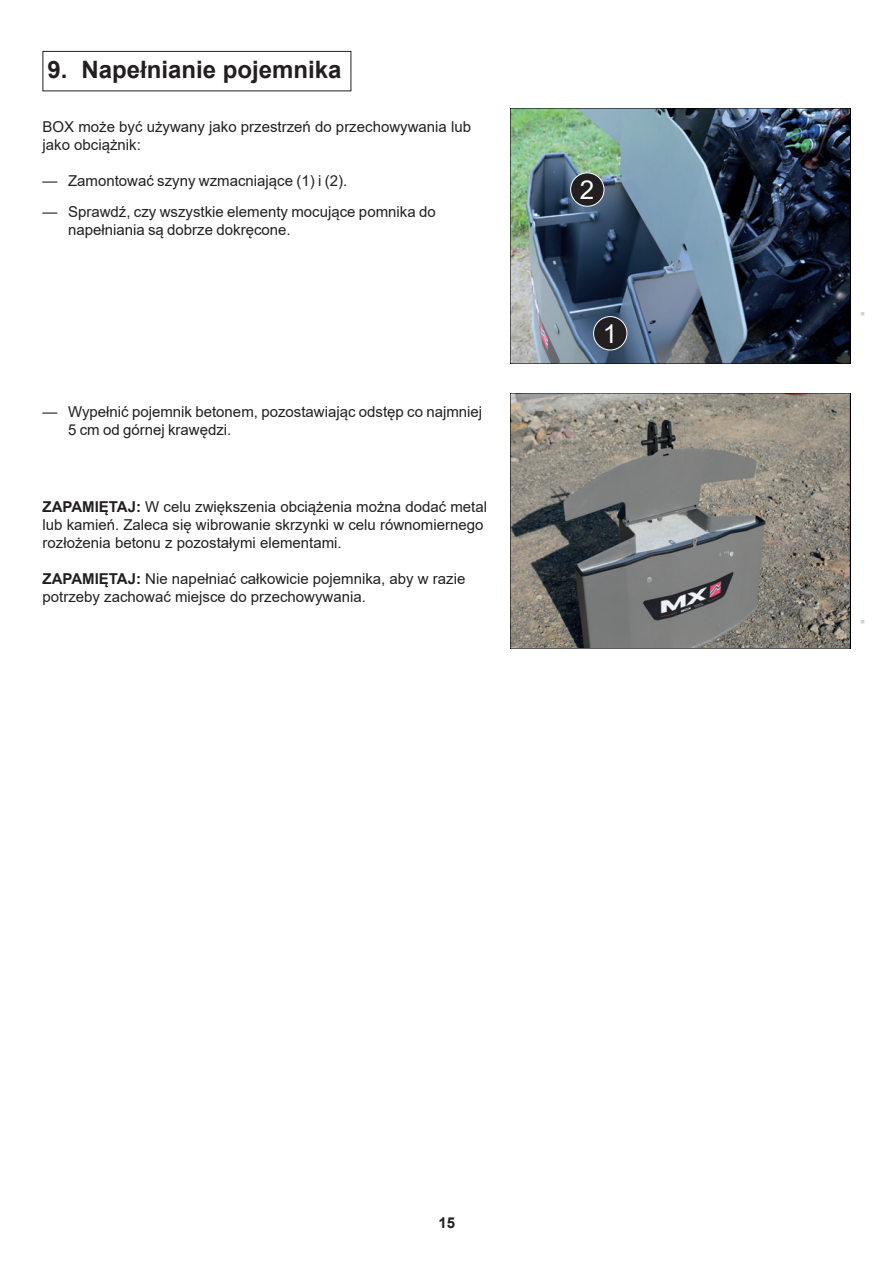
<style>
.page{position:relative;width:893px;height:1263px;background:#fff}
.page>*{position:absolute;margin:0;border:0;box-sizing:border-box;transform-origin:0 0}
.t1{font:26.1px "Arial";color:#fff}
.t2{font:700 24px "Arial";color:#231f20}
.Important{font:15px/18px "Arial";color:#231f20}
.Texte_enum{font:15px/18px "Arial";color:#231f20}
.Texte_10{font:15px/18px "Arial";color:#231f20}
.t3{font:700 15px "Arial";color:#231f20}
.Texte_code{font:7.5px "Arial";color:#d1d2d4}
.s1{font-weight:700}
</style>
<div class="page">
<div style="left:43px;top:51px;width:308px;height:40px;border:1px solid #231f20"></div>
<img style="left:510px;top:108px;width:340px;height:255px">
<div style="left:594px;top:317px;width:33px;height:33px;background:#231f20;border-radius:50%"></div>
<div style="left:593px;top:316px;width:34px;height:34px;border:1px solid #fff;border-radius:50%"></div>
<div style="left:571px;top:173px;width:33px;height:33px;background:#231f20;border-radius:50%"></div>
<div style="left:570px;top:173px;width:34px;height:33px;border:1px solid #fff;border-radius:50%"></div>
<svg style="left:510px;top:393px;width:340px;height:255px"></svg>
<p class="t2" style="left:48px;top:52px;width:296px">9. Napełnianie pojemnika</p>
<p class="Texte_10" style="left:43px;top:117px;width:430px">BOX może być używany jako przestrzeń do przechowywania lub jako obciążnik:</p>
<p class="Texte_enum" style="left:43px;top:171px;width:306px">— Zamontować szyny wzmacniające (1) i (2).</p>
<p class="Texte_enum" style="left:68px;top:202px;width:369px;text-indent:-26px">— Sprawdź, czy wszystkie elementy mocujące pomnika do napełniania są dobrze dokręcone.</p>
<p class="Texte_enum" style="left:68px;top:402px;width:416px;text-indent:-26px">— Wypełnić pojemnik betonem, pozostawiając odstęp co najmniej<br>5 cm od górnej krawędzi.</p>
<p class="Important" style="left:43px;top:498px;width:446px"><span class="s1">ZAPAMIĘTAJ:</span> W celu zwiększenia obciążenia można dodać metal lub kamień. Zaleca się wibrowanie skrzynki w celu równomiernego rozłożenia betonu z pozostałymi elementami.</p>
<p class="Important" style="left:43px;top:570px;width:424px"><span class="s1">ZAPAMIĘTAJ:</span> Nie napełniać całkowicie pojemnika, aby w razie potrzeby zachować miejsce do przechowywania.</p>
<p class="t1" style="left:580px;top:172px;width:16px">2</p>
<p class="t1" style="left:603px;top:316px;width:16px">1</p>
<p class="t3" style="left:438px;top:1212px;width:18px">15</p>
<p class="Texte_code" style="left:857px;top:316px;width:6px;rotate:-90deg">■</p>
<p class="Texte_code" style="left:857px;top:624px;width:6px;rotate:-90deg">■</p>
</div>
